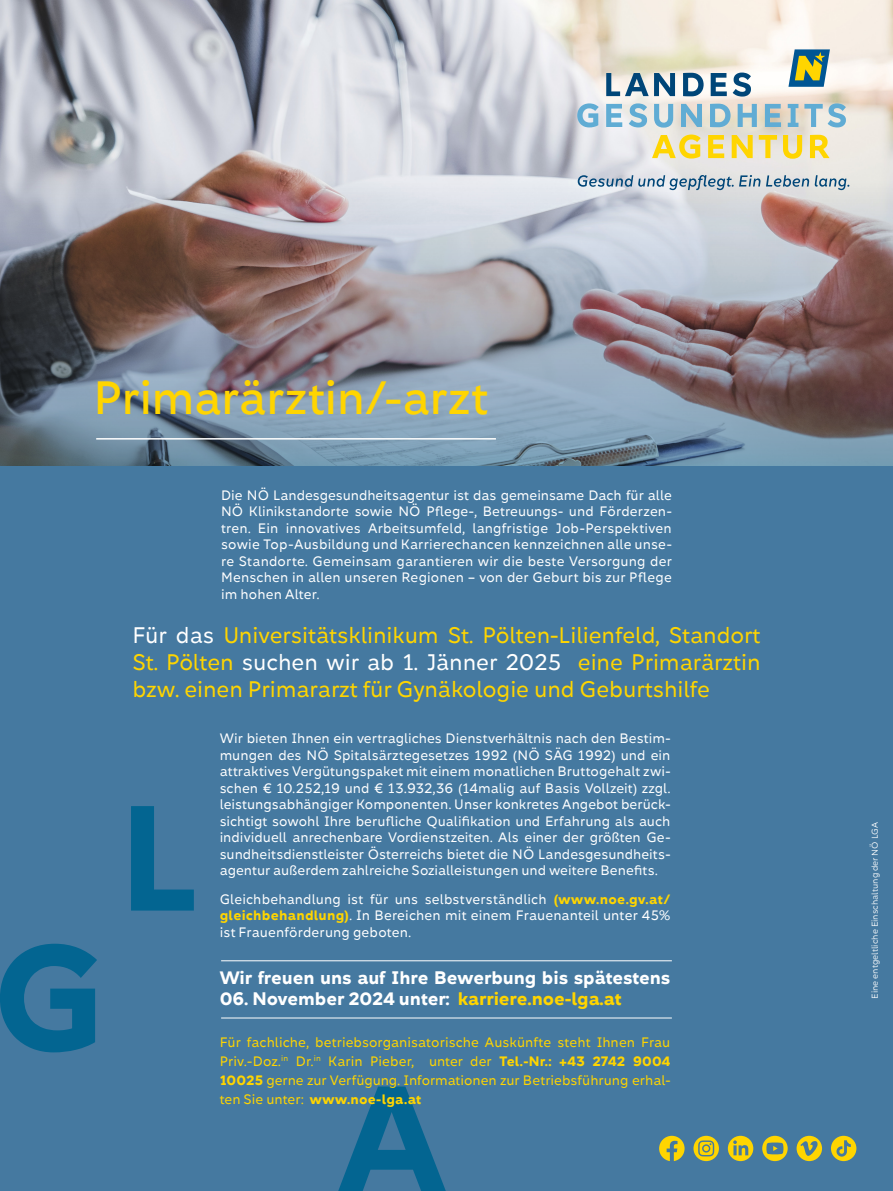
<style>
.page{position:relative;width:893px;height:1191px;background:#fff}
.page>*{position:absolute;margin:0;border:0;box-sizing:border-box;transform-origin:0 0}
.t1{font:500 43.5px "Kometa";letter-spacing:-.01em;color:#ffd500}
.t2{font:21px/27px "Kometa";letter-spacing:-.005em;color:#ffd500;text-align:justify}
.t3{font:800 16.95px "Kometa";letter-spacing:-.005em;color:#fff}
.t4{font:12.75px/16.5px "Kometa";letter-spacing:.01em;color:#fff;text-align:justify}
.t5{font:12.75px/19px "Kometa";letter-spacing:-.005em;color:#ffd500;text-align:justify}
.t6{font:8.25px "Kometa";color:#fff}
.s1{color:#fff}
.s2{font-weight:800;color:#ffd500}
.s3{color:#ffd500}
.s4{font-weight:800}
</style>
<div class="page">
<div style="left:0;top:9px;width:893px;height:1182px;background:#4579a0"></div>
<svg style="left:131px;top:806px;width:63px;height:104px"></svg>
<svg style="left:338px;top:1086px;width:108px;height:105px"></svg>
<svg style="left:0;top:943px;width:97px;height:109px"></svg>
<img style="left:0;top:0;width:893px;height:179px">
<img style="left:0;top:179px;width:893px;height:287px">
<hr style="left:96px;top:438px;width:400px;height:1px;background:#fff">
<hr style="left:221px;top:960px;width:451px;height:1px;background:#fff">
<hr style="left:221px;top:1017px;width:451px;height:1px;background:#fff">
<svg style="left:606px;top:73px;width:145px;height:24px;background:#89a6b9"></svg>
<svg style="left:652px;top:134px;width:178px;height:25px;background:#f1dd81"></svg>
<svg style="left:577px;top:103px;width:269px;height:25px;background:#afcbd6"></svg>
<svg style="left:578px;top:175px;width:271px;height:15px;background:#abbcc9"></svg>
<svg style="left:788px;top:49px;width:42px;height:38px;background:#779778"></svg>
<svg style="left:659px;top:1135px;width:26px;height:26px"></svg>
<svg style="left:693px;top:1135px;width:26px;height:26px"></svg>
<svg style="left:831px;top:1135px;width:25px;height:26px"></svg>
<svg style="left:728px;top:1135px;width:25px;height:26px"></svg>
<svg style="left:762px;top:1135px;width:26px;height:26px"></svg>
<svg style="left:797px;top:1135px;width:25px;height:26px"></svg>
<p class="t1" style="left:93px;top:370px;width:396px">Primarärztin/-arzt</p>
<p class="t4" style="left:221px;top:486px;width:452px">Die NÖ Landesgesundheitsagentur ist das gemeinsame Dach für alle NÖ Klinikstandorte sowie NÖ Pflege-, Betreuungs- und Förderzen&shy;tren. Ein innovatives Arbeitsumfeld, langfristige Job-Perspektiven sowie Top-Ausbildung und Karrierechancen kennzeichnen alle unse&shy;re Standorte. Gemeinsam garantieren wir die beste Versorgung der Menschen in allen unseren Regionen – von der Geburt bis zur Pflege im hohen Alter.</p>
<p class="t2" style="left:132px;top:621px;width:630px"><span class="s1">Für das</span> Universitätsklinikum St. Pölten-Lilienfeld, Standort St. Pölten <span class="s1">suchen wir ab 1. Jänner 2025</span> eine Primarärztin bzw. einen Primararzt für Gynäkologie und Geburtshilfe</p>
<p class="t4" style="left:220px;top:730px;width:452px">Wir bieten Ihnen ein vertragliches Dienstverhältnis nach den Bestim&shy;mungen des NÖ Spitalsärztegesetzes 1992 (NÖ SÄG 1992) und ein attraktives Vergütungspaket mit einem monatlichen Bruttogehalt zwi&shy;schen € 10.252,19 und € 13.932,36 (14malig auf Basis Vollzeit) zzgl. leistungsabhängiger Komponenten. Unser konkretes Angebot berück&shy;sichtigt sowohl Ihre berufliche Qualifikation und Erfahrung als auch individuell anrechenbare Vordienstzeiten. Als einer der größten Ge&shy;sundheitsdienstleister Österreichs bietet die NÖ Landesgesundheits&shy;agentur außerdem zahlreiche Sozialleistungen und weitere Benefits.</p>
<p class="t4" style="left:220px;top:890px;width:452px">Gleichbehandlung ist für uns selbstverständlich <span class="s2">(www.noe.gv.at/ gleichbehandlung)</span>. In Bereichen mit einem Frauenanteil unter 45% ist Frauenförderung geboten.</p>
<p class="t3" style="left:220px;top:966px;width:452px">Wir freuen uns auf Ihre Bewerbung bis spätestens</p>
<p class="t3" style="left:220px;top:987px;width:403px">06. November 2024 unter: <span class="s3">karriere.noe-lga.at</span></p>
<p class="t5" style="left:220px;top:1032px;width:452px">Für fachliche, betriebsorganisatorische Auskünfte steht Ihnen Frau Priv.-Doz.<sup>in</sup> Dr.<sup>in</sup> Karin Pieber, unter der <span class="s4">Tel.-Nr.: +43 2742 9004<br>10025</span> gerne zur Verfügung. Informationen zur Betriebsführung erhal&shy;ten Sie unter: <span class="s4">www.noe-lga.at</span></p>
<p class="t6" style="left:869px;top:999px;width:178px;rotate:-90deg">Eine entgeltliche Einschaltung der NÖ LGA</p>
</div>
